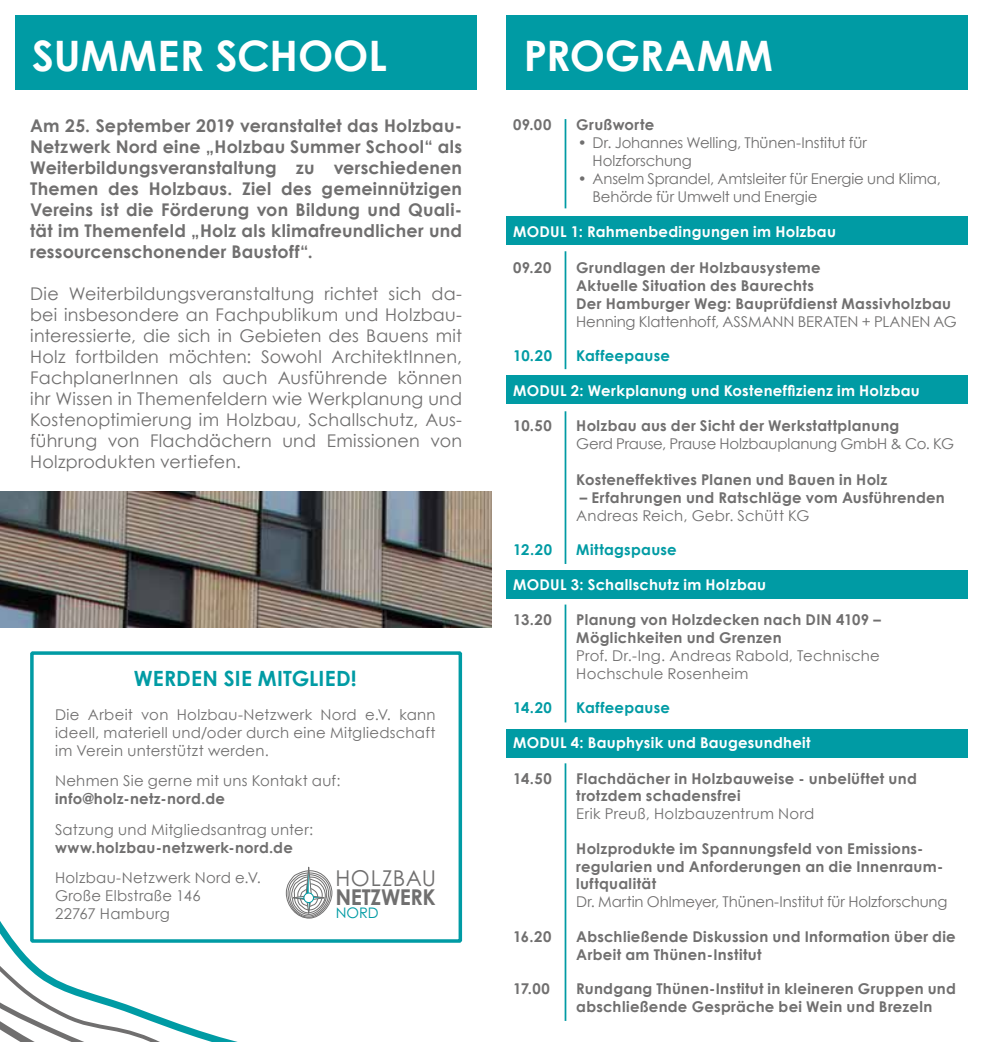
<style>
.page{position:relative;width:983px;height:1042px;background:#fff}
.page>*{position:absolute;margin:0;border:0;box-sizing:border-box;transform-origin:0 0}
.t1{font:700 42px "Century Gothic";letter-spacing:-.005em;color:#fff}
.t2{font:700 21.88px "Century Gothic";letter-spacing:-.01em;color:#706f6f}
.t3{font:21.88px "Century Gothic";letter-spacing:.025em;color:#706f6f}
.t4{font:700 21px "Century Gothic";color:#009ba4}
.t5{font:17.5px/21px "Century Gothic";letter-spacing:.01em;color:#706f6f;text-align:justify}
.t6{font:700 17.5px/21px "Century Gothic";letter-spacing:.015em;color:#706f6f;text-align:justify}
.t7{font:700 14.88px/17.8px "Century Gothic";letter-spacing:.02em;color:#706f6f}
.t8{font:14.88px/17.8px "Century Gothic";color:#706f6f}
.t9{font:14.88px/17.8px "Century Gothic";letter-spacing:.02em;color:#706f6f}
.t10{font:700 14.88px "Century Gothic";letter-spacing:.02em;color:#fff}
.t11{font:700 14.88px "Century Gothic";letter-spacing:.015em;color:#009ba4}
.t12{font:14.53px "Century Gothic";color:#009ba4}
</style>
<div class="page">
<div style="left:15px;top:15px;width:461px;height:74px;background:#009ba4"></div>
<div style="left:506px;top:15px;width:461px;height:74px;background:#009ba4"></div>
<svg style="left:0;top:921px;width:238px;height:121px"></svg>
<div style="left:506px;top:729px;width:461px;height:28px;background:#009ba4"></div>
<div style="left:506px;top:570px;width:461px;height:28px;background:#009ba4"></div>
<div style="left:506px;top:376px;width:461px;height:28px;background:#009ba4"></div>
<div style="left:506px;top:217px;width:461px;height:28px;background:#009ba4"></div>
<hr style="left:564px;top:119px;width:2px;height:89px;background:#009ba4">
<hr style="left:564px;top:251px;width:2px;height:118px;background:#009ba4">
<hr style="left:564px;top:411px;width:2px;height:153px;background:#009ba4">
<hr style="left:564px;top:604px;width:2px;height:118px;background:#009ba4">
<hr style="left:564px;top:763px;width:2px;height:258px;background:#009ba4">
<div style="left:30px;top:651px;width:432px;height:292px;border:4px solid #009ba4"></div>
<svg style="left:285px;top:866px;width:47px;height:52px"></svg>
<div style="left:304px;top:893px;width:9px;height:9px;background:#fff;border-radius:50%"></div>
<div style="left:303px;top:892px;width:11px;height:11px;border:1px solid #009ba4;border-radius:50%"></div>
<img style="left:0;top:491px;width:491px;height:137px">
<h1 class="t1" style="left:32px;top:24px;width:356px">Summer School</h1>
<h1 class="t1" style="left:523px;top:24px;width:178px">PROGRAMM</h1>
<p class="t6" style="left:30px;top:115px;width:433px">Am 25. September 2019 veranstaltet das H olzbau-Netzwerk Nord eine „Holzbau Summer School“ als Weiterbildungsveranstaltung zu verschiedenen Themen des Holzbaus. Ziel des gemeinnützigen Vereins ist die Förderung von Bildung und Quali&shy;tät im Themenfeld „Holz als klimafreundlicher und ressourcenschonender Baustoff“.</p>
<p class="t5" style="left:30px;top:283px;width:433px">Die Weiterbildungsveranstaltung richtet sich da&shy;bei insbesondere an Fachpublikum und Holzbau&shy;interessierte, die sich in Gebieten des Bauens mit Holz fortbilden möchten: Sowohl ArchitektInnen, FachplanerInnen als auch Ausführende können ihr Wissen in Themenfeldern wie Werkplanung und Kostenoptimierung im Holzbau, Schallschutz, Aus&shy;führung von Flachdächern und Emissionen von Holzprodukten vertiefen.</p>
<h3 class="t4" style="left:134px;top:662px;width:224px">Werden Sie Mitglied!</h3>
<p class="t8" style="left:55px;top:706px;width:382px;text-align:justify">Die Arbeit von Holzbau-Netzwerk Nord e.V. kann ideell, materiell und/oder durch eine Mitgliedschaft im Verein unterstützt werden.</p>
<p class="t9" style="left:55px;top:772px;width:287px">Nehmen Sie gerne mit uns Kontakt auf:</p>
<p class="t7" style="left:55px;top:789px;width:171px">info@holz-netz-nord.de</p>
<p class="t9" style="left:55px;top:820px;width:260px">Satzung und Mitgliedsantrag unter:</p>
<p class="t7" style="left:55px;top:837px;width:239px">www.holzbau-netzwerk-nord.de</p>
<p class="t9" style="left:55px;top:868px;width:207px">Holzbau-Netzwerk Nord e.V.<br>Große Elbstraße 146<br>22767 Hamburg</p>
<h2 class="t3" style="left:335px;top:863px;width:102px">HOLZBAU</h2>
<h2 class="t2" style="left:335px;top:880px;width:102px">NETZWERK</h2>
<p class="t12" style="left:336px;top:903px;width:44px">NORD</p>
<p class="t7" style="left:513px;top:115px;width:58px">09.00 G</p>
<p class="t7" style="left:589px;top:115px;width:67px">rußworte</p>
<p class="t8" style="left:592px;top:134px;width:276px;text-indent:-15px">• Dr. Johannes Welling, Thünen-Institut für<br>Holzforschung</p>
<p class="t8" style="left:592px;top:169px;width:349px;text-indent:-15px">• Anselm Sprandel, Amtsleiter für Energie und Klima,<br>Behörde für Umwelt und Energie</p>
<p class="t10" style="left:513px;top:221px;width:36px">MODUL</p>
<p class="t10" style="left:570px;top:221px;width:266px">1: Rahmenbedingungen im Holzbau</p>
<p class="t7" style="left:513px;top:258px;width:58px">09.20 G</p>
<p class="t7" style="left:576px;top:258px;width:246px;text-indent:13px">rundlagen der Holzbausysteme<br>Aktuelle Situation des Baurechts</p>
<p class="t7" style="left:513px;top:294px;width:38px">D</p>
<p class="t7" style="left:586px;top:294px;width:365px">er H amburger Weg: Bauprüfdienst Massivholzbau</p>
<p class="t8" style="left:576px;top:312px;width:382px">Henning Klattenhoff, ASSMANN BERATEN + PLANEN AG</p>
<p class="t11" style="left:513px;top:344px;width:40px">10.20</p>
<p class="t11" style="left:576px;top:344px;width:95px">Kaffeepause</p>
<p class="t10" style="left:513px;top:379px;width:408px">MODUL 2: Werkplanung und Kosteneffizienz im Holzbau</p>
<p class="t7" style="left:513px;top:416px;width:387px">10.50 H olzbau aus der Sicht der Werkstattplanung</p>
<p class="t8" style="left:576px;top:435px;width:379px">Gerd Prause, Prause Holzbauplanung GmbH &amp; Co. KG</p>
<p class="t7" style="left:576px;top:470px;width:312px">Kosteneffektives Planen und Bauen in Holz</p>
<p class="t7" style="left:579px;top:488px;width:366px">– Erfahrungen und Ratschläge vom Ausführenden</p>
<p class="t9" style="left:576px;top:506px;width:234px">Andreas Reich, Gebr. Schütt KG</p>
<p class="t11" style="left:513px;top:538px;width:58px">12.20 M</p>
<p class="t11" style="left:590px;top:538px;width:88px">ittagspause</p>
<p class="t10" style="left:513px;top:573px;width:36px">MODUL</p>
<p class="t10" style="left:570px;top:573px;width:197px">3: Schallschutz im Holzbau</p>
<p class="t7" style="left:513px;top:610px;width:369px">13.20 Planung von Holzdecken nach DIN 4109 –<br>M</p>
<p class="t7" style="left:590px;top:628px;width:193px">öglichkeiten und Grenzen</p>
<p class="t9" style="left:576px;top:646px;width:305px">Prof. Dr.-Ing. Andreas Rabold, Technische<br>Hochschule Rosenheim</p>
<p class="t11" style="left:513px;top:696px;width:40px">14.20</p>
<p class="t11" style="left:576px;top:696px;width:95px">Kaffeepause</p>
<p class="t10" style="left:513px;top:731px;width:36px">MODUL</p>
<p class="t10" style="left:570px;top:731px;width:241px">4: Bauphysik und Baugesundheit</p>
<p class="t7" style="left:576px;top:768px;width:342px;text-indent:-63px">14.50 Flachdächer in Holzbauweise - unbelüftet und trotzdem schadensfrei</p>
<p class="t9" style="left:576px;top:805px;width:240px">Erik Preuß, Holzbauzentrum Nord</p>
<p class="t7" style="left:513px;top:839px;width:37px">H</p>
<p class="t7" style="left:576px;top:839px;width:368px;text-indent:10px">olzprodukte im Spannungsfeld von Emissions&shy;regularien und Anforderungen an die Innenraum&shy;luftqualität</p>
<p class="t8" style="left:576px;top:893px;width:373px">Dr. Martin Ohlmeyer, Thünen-Institut für Holzforschung</p>
<p class="t7" style="left:513px;top:927px;width:55px">16.20 A</p>
<p class="t7" style="left:587px;top:927px;width:370px">bschließende Diskussion und Information über die</p>
<p class="t7" style="left:513px;top:944px;width:38px">A</p>
<p class="t7" style="left:587px;top:944px;width:175px">rbeit am Thünen-Institut</p>
<p class="t7" style="left:513px;top:979px;width:38px">17.00</p>
<p class="t7" style="left:576px;top:979px;width:381px">Rundgang Thünen-Institut in kleineren Gruppen und abschließende Gespräche bei Wein und Brezeln</p>
</div>
